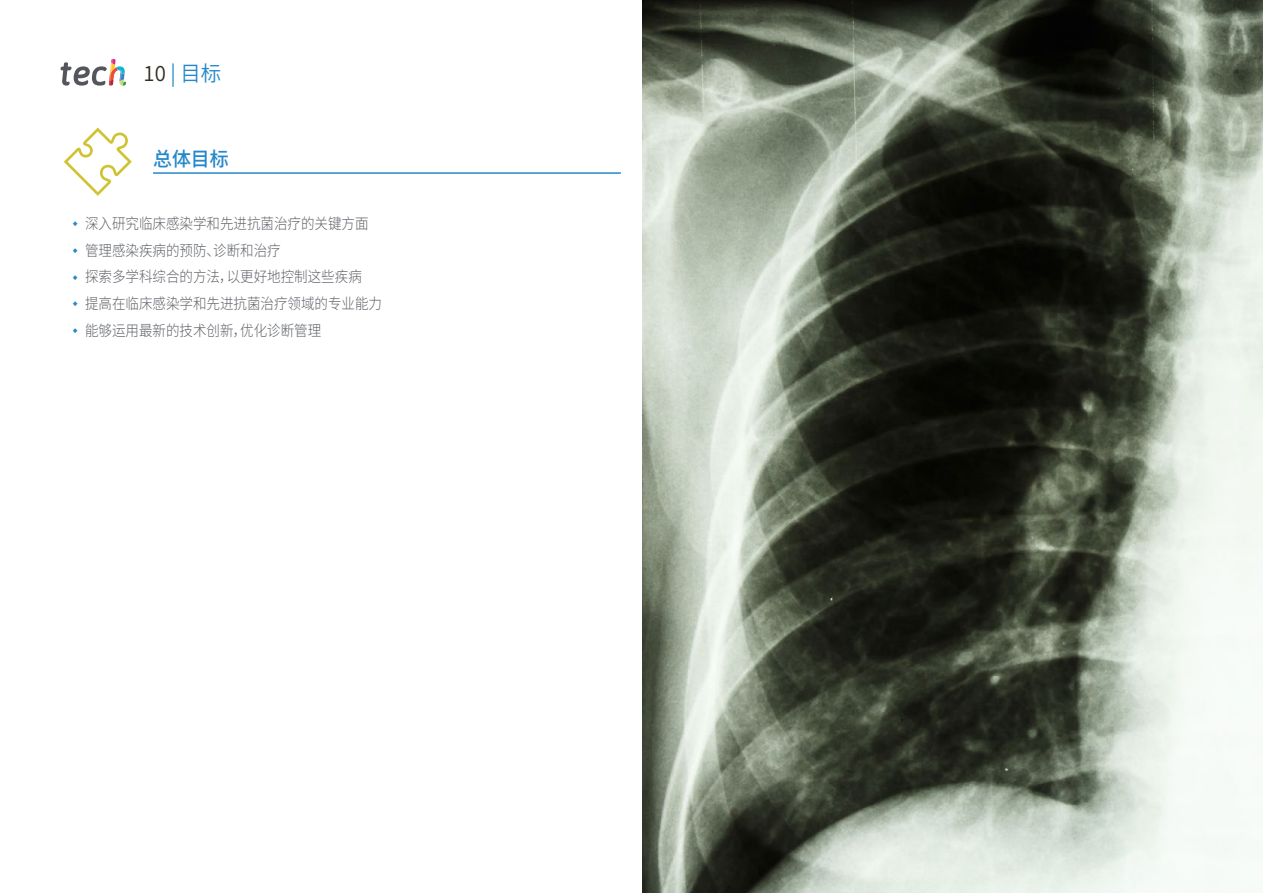
<style>
.page{position:relative;width:1263px;height:893px;background:#fff}
.page>*{position:absolute;margin:0;border:0;box-sizing:border-box;transform-origin:0 0}
.t1{font:21px "Source Han Sans CN";color:#2488c9}
.t2{font:500 19.5px "Source Han Sans CN";color:#2488c9}
.t3{font:300 15px/26.7px "Source Han Sans CN";color:#61646a;scale:.9 1}
.s1{color:#312e20}
</style>
<div class="page">
<img style="left:642px;top:0;width:621px;height:893px">
<hr style="left:153px;top:173px;width:468px;height:1px;background:#2488c9">
<svg style="left:64px;top:128px;width:68px;height:68px"></svg>
<svg style="left:61px;top:59px;width:65px;height:27px"></svg>
<h1 class="t1" style="left:144px;top:61px;width:79px"><span class="s1">10</span> | 目标</h1>
<h2 class="t2" style="left:153px;top:147px;width:77px">总体目标</h2>
<p class="t3" style="left:85px;top:210px;width:331px">深入研究临床感染学和先进抗菌治疗的关键方面管理感染疾病的预防、诊断和治疗<br>探索多学科综合的方法，以更好地控制这些疾病<br>提高在临床感染学和先进抗菌治疗领域的专业能力能够运用最新的技术创新，优化诊断管理</p>
</div>
